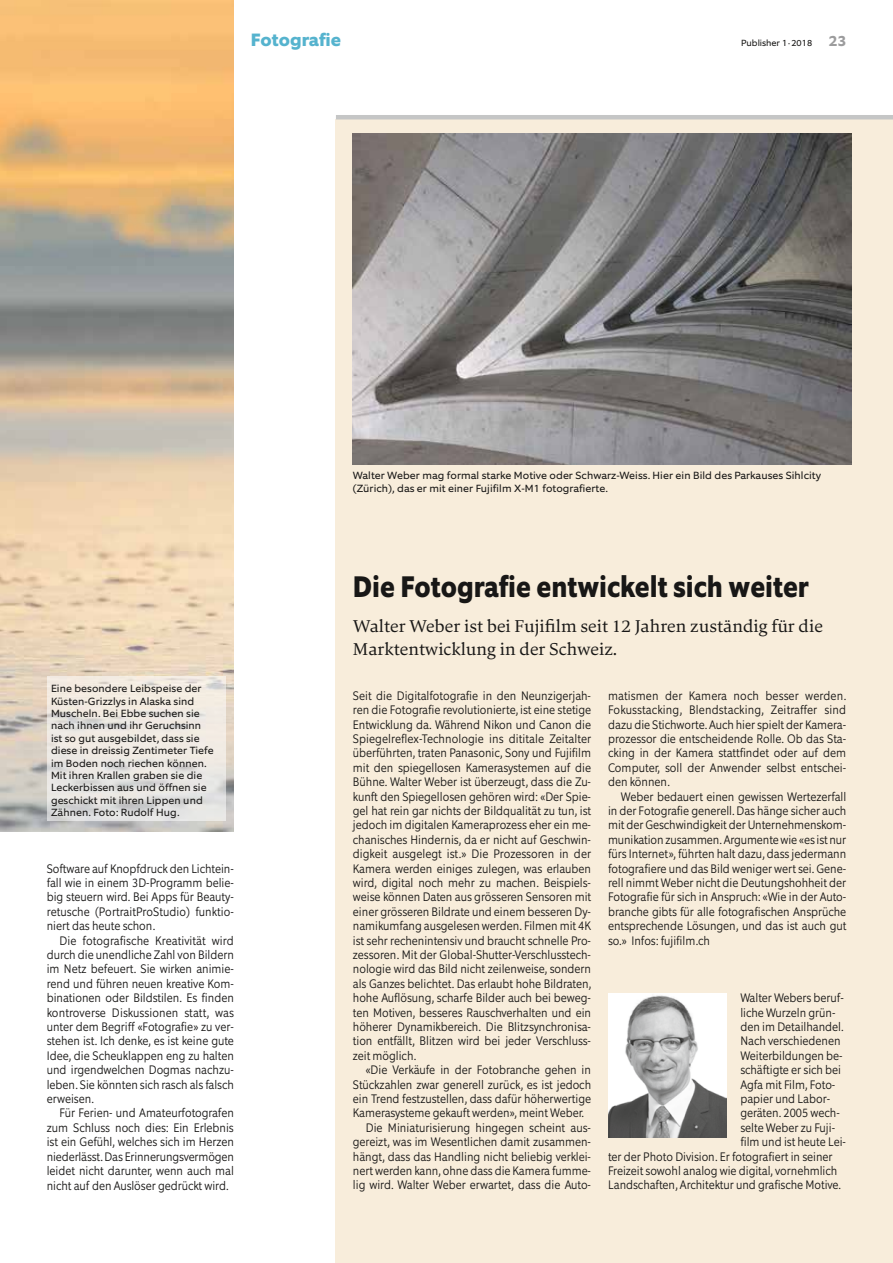
<style>
.page{position:relative;width:893px;height:1263px;background:#fff}
.page>*{position:absolute;margin:0;border:0;box-sizing:border-box;transform-origin:0 0}
.t1{font:800 30px "Equip Condensed";color:#181716}
.t2{font:18px/22.5px "Carat";color:#181716}
.t3{font:800 18px "Equip";letter-spacing:.005em;color:#55b3ce}
.t4{font:300 12.45px/14.4px "Equip Condensed";color:#181716;text-align:justify}
.t5{font:10.5px/12.5px "Equip";letter-spacing:.01em;color:#181716}
.t6{font:9px "Equip";color:#181716}
.s1{font-weight:700;font-size:15px;color:#9c9c9d}
</style>
<div class="page">
<img style="left:0;top:0;width:234px;height:831px">
<div style="left:336px;top:119px;width:557px;height:1144px;background:#f8eddb"></div>
<hr style="left:336px;top:115px;width:557px;height:4px;background:#c5c6c6">
<img style="left:353px;top:134px;width:498px;height:330px">
<img style="left:608px;top:994px;width:119px;height:144px">
<svg style="left:47px;top:676px;width:178px;height:145px;background:#e9e5e0"></svg>
<h2 class="t3" style="left:251px;top:28px;width:92px">Fotografie</h2>
<p class="t6" style="left:741px;top:37px;width:106px">Publisher 1·2018 <span class="s1">23</span></p>
<p class="t5" style="left:51px;top:682px;width:164px">Eine besondere Leibspeise der<br>Küsten-Grizzlys in Alaska sind<br>Muscheln. Bei Ebbe suchen sie nach ihnen und ihr Geruchsinn ist so gut ausgebildet, dass sie diese in dreissig Zentimeter Tiefe im Boden noch riechen können.<br>Mit ihren Krallen graben sie die<br>Leckerbissen aus und öffnen sie geschickt mit ihren Lippen und<br>Zähnen. Foto: Rudolf Hug.</p>
<p class="t4" style="left:47px;top:861px;width:189px">Software auf Knopfdruck den Lichtein&shy;fall wie in einem 3D-Programm belie&shy;big steuern wird. Bei Apps für Beauty&shy;retusche (PortraitProStudio) funktio&shy;niert das heute schon.</p>
<p class="t4" style="left:47px;top:933px;width:189px;text-indent:13px">Die fotografische Kreativität wird durch die unendliche Zahl von Bildern im Netz befeuert. Sie wirken animie&shy;rend und führen neuen kreative Kom&shy;binationen oder Bildstilen. Es finden kontroverse Diskussionen statt, was unter dem Begriff «Fotografie» zu ver&shy;stehen ist. Ich denke, es ist keine gute Idee, die Scheuklappen eng zu halten und irgendwelchen Dogmas nachzu&shy;leben. Sie könnten sich rasch als falsch erweisen.</p>
<p class="t4" style="left:47px;top:1106px;width:189px;text-indent:13px">Für Ferien- und Amateurfotografen zum Schluss noch dies: Ein Erlebnis ist ein Gefühl, welches sich im Herzen niederlässt. Das Erinnerungsvermögen leidet nicht darunter, wenn auch mal nicht auf den Auslöser gedrückt wird.</p>
<p class="t5" style="left:353px;top:469px;width:470px">Walter Weber mag formal starke Motive oder Schwarz-Weiss. Hier ein Bild des Parkauses Sihlcity (Zürich), das er mit einer Fujifilm X-M1 fotografierte.</p>
<h1 class="t1" style="left:353px;top:567px;width:458px">Die Fotografie entwickelt sich weiter</h1>
<h2 class="t2" style="left:353px;top:615px;width:472px">Walter Weber ist bei Fujifilm seit 12 Jahren zuständig für die<br>Marktentwicklung in der Schweiz.</h2>
<p class="t4" style="left:608px;top:688px;width:240px">matismen der Kamera noch besser werden.<br>Fokusstacking, Blendstacking, Zeitraffer sind dazu die Stichworte. Auch hier spielt der Kamera&shy;prozessor die entscheidende Rolle. Ob das Sta&shy;cking in der Kamera stattfindet oder auf dem Computer, soll der Anwender selbst entschei&shy;den können.</p>
<p class="t4" style="left:608px;top:789px;width:240px;text-indent:13px">Weber bedauert einen gewissen Wertezerfall in der Fotografie generell. Das hänge sicher auch mit der Geschwindigkeit der Unternehmenskom&shy;munikation zusammen. Argumente wie «es ist nur fürs Internet», führten halt dazu, dass jedermann fotografiere und das Bild weniger wert sei. Gene&shy;rell nimmt Weber nicht die Deutungshohheit der Fotografie für sich in Anspruch: «Wie in der Auto&shy;branche gibts für alle fotografischen Ansprüche entsprechende Lösungen, und das ist auch gut so.» Infos: fujifilm.ch</p>
<p class="t4" style="left:353px;top:688px;width:240px">Seit die Digitalfotografie in den Neunzigerjah&shy;ren die Fotografie revolutionierte, ist eine stetige Entwicklung da. Während Nikon und Canon die Spiegelreflex-Technologie ins dititale Zeitalter überführten, traten Panasonic, Sony und Fujifilm mit den spiegellosen Kamerasystemen auf die Bühne. Walter Weber ist überzeugt, dass die Zu&shy;kunft den Spiegellosen gehören wird: «Der Spie&shy;gel hat rein gar nichts der Bildqualität zu tun, ist jedoch im digitalen Kameraprozess eher ein me&shy;chanisches Hindernis, da er nicht auf Geschwin&shy;digkeit ausgelegt ist.» Die Prozessoren in der Kamera werden einiges zulegen, was erlauben wird, digital noch mehr zu machen. Beispiels&shy;weise können Daten aus grösseren Sensoren mit einer grösseren Bildrate und einem besseren Dy&shy;namikumfang ausgelesen werden. Filmen mit 4K ist sehr rechenintensiv und braucht schnelle Pro&shy;zessoren. Mit der Global-Shutter-Verschlusstech&shy;nologie wird das Bild nicht zeilenweise, sondern als Ganzes belichtet. Das erlaubt hohe Bildraten, hohe Auflösung, scharfe Bilder auch bei beweg&shy;ten Motiven, besseres Rauschverhalten und ein höherer Dynamikbereich. Die Blitzsynchronisa&shy;tion entfällt, Blitzen wird bei jeder Verschluss&shy;zeit möglich.</p>
<p class="t4" style="left:366px;top:1063px;width:227px">«Die Verkäufe in der Fotobranche gehen in</p>
<p class="t4" style="left:353px;top:1077px;width:240px">Stückzahlen zwar generell zurück, es ist jedoch</p>
<p class="t4" style="left:353px;top:1091px;width:240px">ein Trend festzustellen, dass dafür höherwertige</p>
<p class="t4" style="left:353px;top:1106px;width:233px">Kamerasysteme gekauft werden», meint Weber.</p>
<p class="t4" style="left:366px;top:1120px;width:227px">Die Miniaturisierung hingegen scheint aus-</p>
<p class="t4" style="left:353px;top:1135px;width:240px">gereizt, was im Wesentlichen damit zusammen-</p>
<p class="t4" style="left:353px;top:1149px;width:240px">hängt, dass das Handling nicht beliebig verklei-</p>
<p class="t4" style="left:353px;top:1163px;width:240px">nert werden kann, ohne dass die Kamera fumme-</p>
<p class="t4" style="left:353px;top:1178px;width:240px">lig wird. Walter Weber erwartet, dass die Auto-</p>
<p class="t4" style="left:740px;top:991px;width:105px">Walter Webers beruf-</p>
<p class="t4" style="left:740px;top:1005px;width:97px">liche Wurzeln grün-</p>
<p class="t4" style="left:740px;top:1019px;width:105px">den im Detailhandel.</p>
<p class="t4" style="left:740px;top:1034px;width:102px">Nach verschiedenen</p>
<p class="t4" style="left:740px;top:1048px;width:104px">Weiterbildungen be-</p>
<p class="t4" style="left:740px;top:1063px;width:102px">schäftigte er sich bei</p>
<p class="t4" style="left:740px;top:1077px;width:96px">Agfa mit Film, Foto-</p>
<p class="t4" style="left:740px;top:1091px;width:91px">papier und Labor-</p>
<p class="t4" style="left:740px;top:1106px;width:101px">geräten. 2005 wech-</p>
<p class="t4" style="left:740px;top:1120px;width:96px">selte Weber zu Fuji-</p>
<p class="t4" style="left:740px;top:1135px;width:107px">film und ist heute Lei-</p>
<p class="t4" style="left:608px;top:1149px;width:226px">ter der Photo Division. Er fotografiert in seiner</p>
<p class="t4" style="left:608px;top:1163px;width:231px">Freizeit sowohl analog wie digital, vornehmlich</p>
<p class="t4" style="left:608px;top:1178px;width:234px">Landschaften, Architektur und grafische Motive.</p>
</div>
